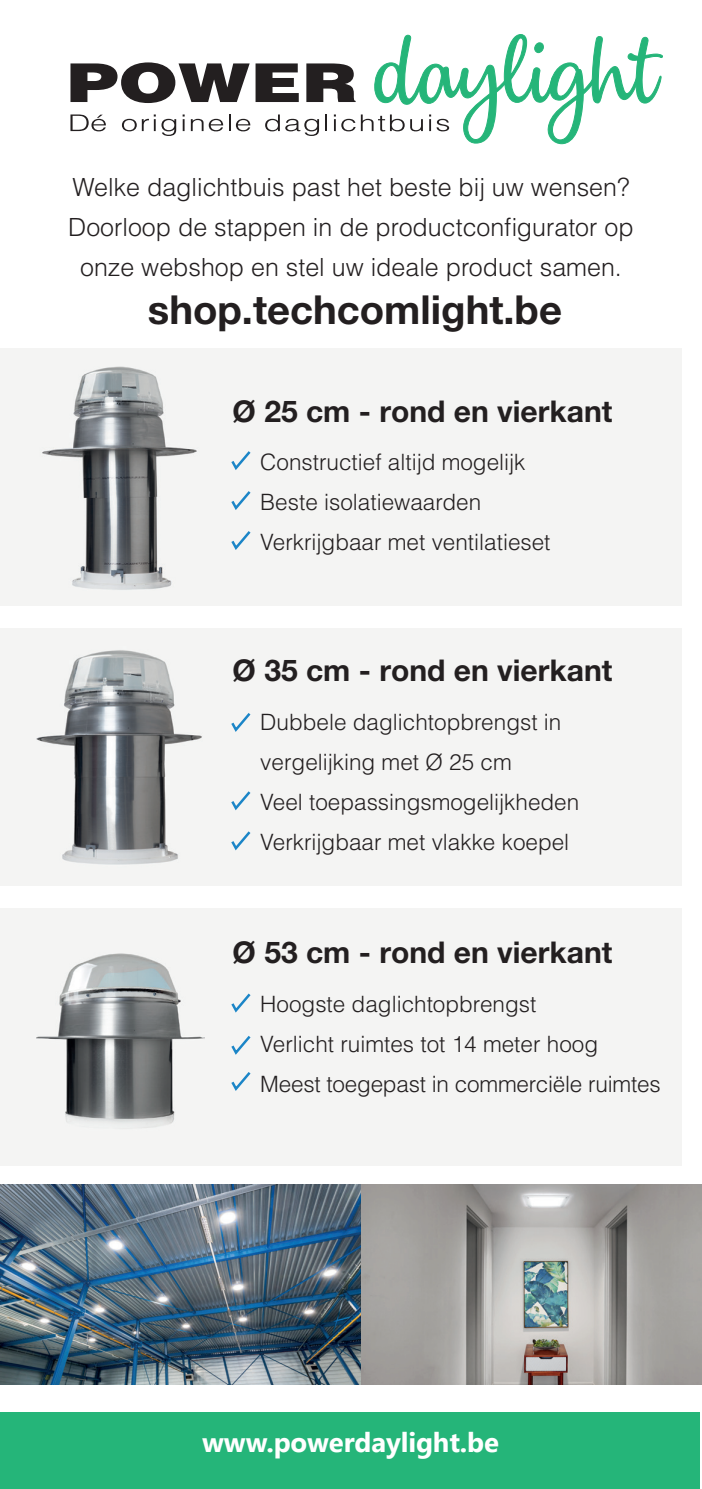
<style>
.page{position:relative;width:702px;height:1489px;background:#fff}
.page>*{position:absolute;margin:0;border:0;box-sizing:border-box;transform-origin:0 0}
.t1{font:700 40px "Helvetica Neue LT Pro";color:#231f20}
.t2{font:700 30px "Helvetica Neue LT Pro";color:#231f20}
.t3{font:700 27.5px "Leelawadee UI";letter-spacing:-.005em;color:#fff}
.t4{font:300 25px/40px "Helvetica LT Std";color:#231f20;text-align:center}
.t5{font:300 22.5px/40px "Helvetica LT Std";color:#231f20}
</style>
<div class="page">
<svg style="left:70px;top:62px;width:229px;height:41px"></svg>
<svg style="left:306px;top:63px;width:49px;height:39px"></svg>
<svg style="left:70px;top:114px;width:36px;height:17px"></svg>
<svg style="left:122px;top:114px;width:54px;height:22px"></svg>
<svg style="left:183px;top:114px;width:2px;height:17px"></svg>
<svg style="left:191px;top:119px;width:12px;height:12px"></svg>
<svg style="left:209px;top:114px;width:21px;height:17px"></svg>
<svg style="left:236px;top:119px;width:14px;height:12px"></svg>
<svg style="left:265px;top:114px;width:54px;height:22px"></svg>
<svg style="left:325px;top:114px;width:2px;height:17px"></svg>
<svg style="left:334px;top:114px;width:21px;height:17px"></svg>
<svg style="left:361px;top:34px;width:302px;height:110px"></svg>
<div style="left:0;top:348px;width:681px;height:258px;background:#f4f4f3"></div>
<div style="left:0;top:907px;width:681px;height:258px;background:#f4f4f3"></div>
<div style="left:0;top:628px;width:681px;height:257px;background:#f4f4f3"></div>
<img style="left:42px;top:366px;width:155px;height:224px">
<img style="left:36px;top:650px;width:166px;height:215px">
<img style="left:36px;top:953px;width:168px;height:175px">
<svg style="left:231px;top:713px;width:20px;height:19px"></svg>
<svg style="left:231px;top:791px;width:20px;height:20px"></svg>
<svg style="left:231px;top:831px;width:20px;height:20px"></svg>
<svg style="left:231px;top:451px;width:20px;height:19px"></svg>
<svg style="left:231px;top:491px;width:20px;height:19px"></svg>
<svg style="left:231px;top:531px;width:20px;height:19px"></svg>
<svg style="left:231px;top:993px;width:20px;height:20px"></svg>
<svg style="left:231px;top:1072px;width:20px;height:19px"></svg>
<svg style="left:231px;top:1036px;width:20px;height:19px"></svg>
<div style="left:0;top:1412px;width:700px;height:76px;background:#25b579"></div>
<img style="left:0;top:1184px;width:361px;height:200px">
<svg style="left:361px;top:1184px;width:341px;height:200px;background:#a3a29f"></svg>
<p class="t4" style="left:68px;top:166px;width:567px">Welke daglichtbuis past het beste bij uw wensen?<br>Doorloop de stappen in de productconfigurator op onze webshop en stel uw ideale product samen.</p>
<h1 class="t1" style="left:148px;top:285px;width:415px">shop.techcomlight.be</h1>
<h2 class="t2" style="left:233px;top:393px;width:381px">Ø 25 cm - rond en vierkant</h2>
<p class="t5" style="left:260px;top:442px;width:292px">Constructief altijd mogelijk<br>Beste isolatiewaarden<br>Verkrijgbaar met ventilatieset</p>
<h2 class="t2" style="left:233px;top:652px;width:381px">Ø 35 cm - rond en vierkant</h2>
<p class="t5" style="left:260px;top:702px;width:320px">Dubbele daglichtopbrengst in vergelijking met Ø 25 cm<br>Veel toepassingsmogelijkheden<br>Verkrijgbaar met vlakke koepel</p>
<h2 class="t2" style="left:233px;top:933px;width:381px">Ø 53 cm - rond en vierkant</h2>
<p class="t5" style="left:260px;top:983px;width:402px">Hoogste daglichtopbrengst<br>Verlicht ruimtes tot 14 meter hoog<br>Meest toegepast in commerciële ruimtes</p>
<p class="t3" style="left:202px;top:1422px;width:298px">www.powerdaylight.be</p>
</div>
